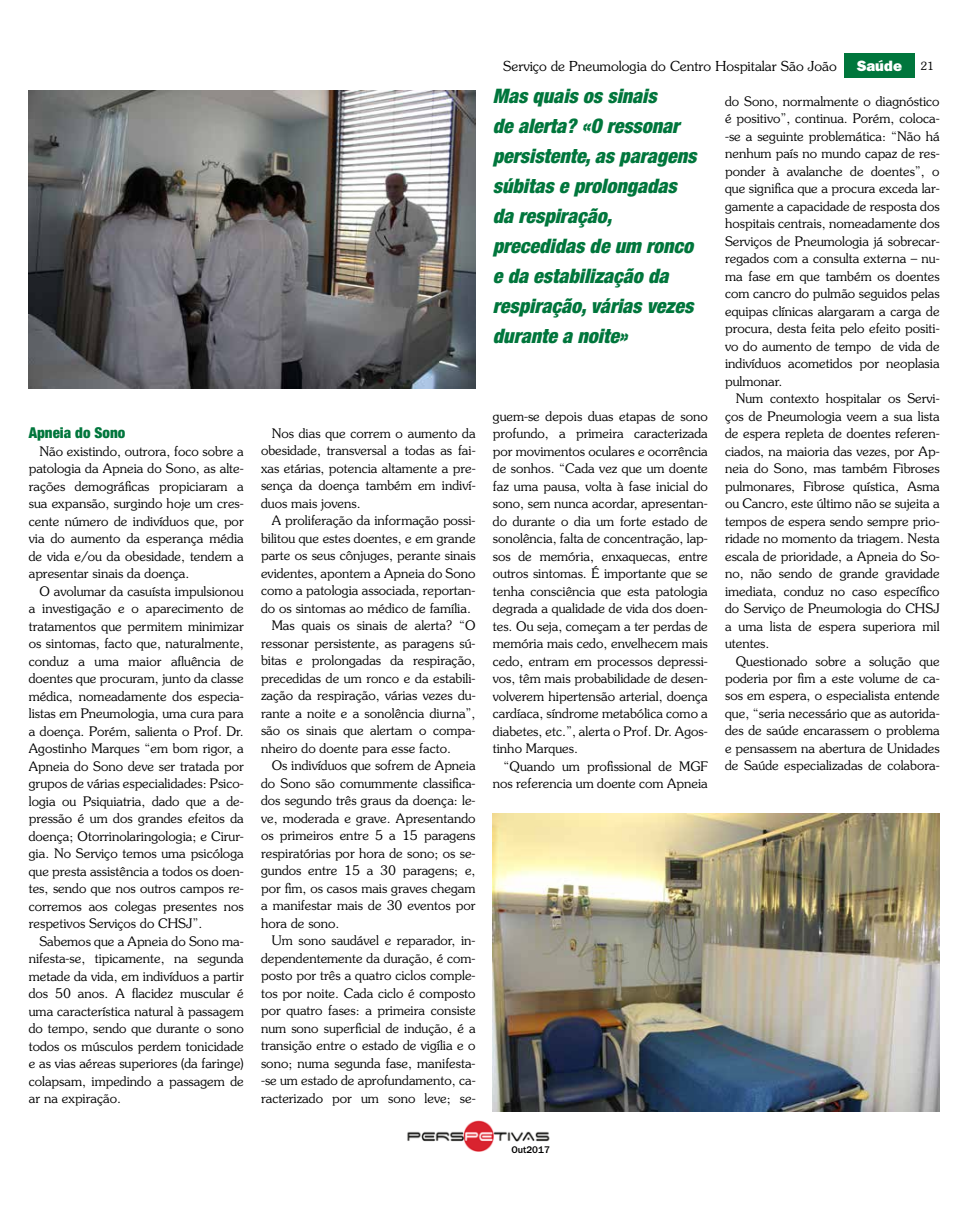
<style>
.page{position:relative;width:968px;height:1205px;background:#fff}
.page>*{position:absolute;margin:0;border:0;box-sizing:border-box;transform-origin:0 0}
.t1{font:italic 900 condensed 20px/30px "Helvetica Neue LT Std";color:#00763c}
.t2{font:900 condensed 15px "Helvetica Neue LT Std";color:#00763c}
.t3{font:15px "ITC Franklin Gothic Std Hvy";color:#fff}
.t4{font:300 13.75px "Souvenir Std";color:#000}
.t5{font:300 13.12px/17.5px "Souvenir Std";color:#000;text-align:justify}
.t6{font:500 10px "ITC Franklin Gothic Std";color:#000}
.s1{font-family:"Souvenir Std";font-weight:300;font-size:11.25px;color:#000}
</style>
<div class="page">
<div style="left:843px;top:53px;width:71px;height:25px;background:#00763c"></div>
<img style="left:407px;top:1121px;width:143px;height:31px">
<img style="left:28px;top:91px;width:447px;height:297px">
<img style="left:493px;top:813px;width:446px;height:298px">
<p class="t2" style="left:29px;top:424px;width:98px">Apneia do Sono</p>
<p class="t5" style="left:29px;top:442px;width:216px;text-indent:11px">Não existindo, outrora, foco sobre a patologia da Apneia do Sono, as alte&shy;rações demográficas propiciaram a sua expansão, surgindo hoje um cres&shy;cente número de indivíduos que, por via do aumento da esperança média de vida e/ou da obesidade, tendem a apresentar sinais da doença.</p>
<p class="t5" style="left:29px;top:582px;width:216px;text-indent:11px">O avolumar da casuísta impulsionou a investigação e o aparecimento de tratamentos que permitem minimizar os sintomas, facto que, naturalmente, conduz a uma maior afluência de doentes que procuram, junto da classe médica, nomeadamente dos especia&shy;listas em Pneumologia, uma cura para a doença. Porém, salienta o Prof. Dr.<br>Agostinho Marques “em bom rigor, a Apneia do Sono deve ser tratada por grupos de várias especialidades: Psico&shy;logia ou Psiquiatria, dado que a de&shy;pressão é um dos grandes efeitos da doença; Otorrinolaringologia; e Cirur&shy;gia. No Serviço temos uma psicóloga que presta assistência a todos os doen&shy;tes, sendo que nos outros campos re&shy;corremos aos colegas presentes nos respetivos Serviços do CHSJ”.</p>
<p class="t5" style="left:29px;top:932px;width:216px;text-indent:11px">Sabemos que a Apneia do Sono ma&shy;nifesta-se, tipicamente, na segunda metade da vida, em indivíduos a partir dos 50 anos. A flacidez muscular é uma característica natural à passagem do tempo, sendo que durante o sono todos os músculos perdem tonicidade e as vias aéreas superiores (da faringe) colapsam, impedindo a passagem de ar na expiração.</p>
<p class="t5" style="left:261px;top:424px;width:216px;text-indent:11px">Nos dias que correm o aumento da obesidade, transversal a todas as fai&shy;xas etárias, potencia altamente a pre&shy;sença da doença também em indiví&shy;duos mais jovens.</p>
<p class="t5" style="left:272px;top:512px;width:205px">A proliferação da informação possi-</p>
<p class="t5" style="left:261px;top:529px;width:216px">bilitou que estes doentes, e em grande</p>
<p class="t5" style="left:261px;top:547px;width:216px">parte os seus cônjuges, perante sinais</p>
<p class="t5" style="left:261px;top:564px;width:216px">evidentes, apontem a Apneia do Sono</p>
<p class="t5" style="left:261px;top:582px;width:216px">como a patologia associada, reportan-</p>
<p class="t5" style="left:261px;top:599px;width:211px">do os sintomas ao médico de família.</p>
<p class="t5" style="left:272px;top:617px;width:205px">Mas quais os sinais de alerta? “O</p>
<p class="t5" style="left:261px;top:634px;width:216px">ressonar persistente, as paragens sú-</p>
<p class="t5" style="left:261px;top:652px;width:216px">bitas e prolongadas da respiração,</p>
<p class="t5" style="left:261px;top:669px;width:216px">precedidas de um ronco e da estabili-</p>
<p class="t5" style="left:261px;top:687px;width:216px">zação da respiração, várias vezes du-</p>
<p class="t5" style="left:261px;top:704px;width:216px">rante a noite e a sonolência diurna”,</p>
<p class="t5" style="left:261px;top:722px;width:216px">são os sinais que alertam o compa-</p>
<p class="t5" style="left:261px;top:739px;width:191px">nheiro do doente para esse facto.</p>
<p class="t5" style="left:272px;top:757px;width:205px">Os indivíduos que sofrem de Apneia</p>
<p class="t5" style="left:261px;top:774px;width:216px">do Sono são comummente classifica-</p>
<p class="t5" style="left:261px;top:792px;width:216px">dos segundo três graus da doença: le-</p>
<p class="t5" style="left:261px;top:809px;width:216px">ve, moderada e grave. Apresentando</p>
<p class="t5" style="left:261px;top:827px;width:216px">os primeiros entre 5 a 15 paragens</p>
<p class="t5" style="left:261px;top:844px;width:216px">respiratórias por hora de sono; os se-</p>
<p class="t5" style="left:261px;top:862px;width:216px">gundos entre 15 a 30 paragens; e,</p>
<p class="t5" style="left:261px;top:879px;width:216px">por fim, os casos mais graves chegam</p>
<p class="t5" style="left:261px;top:897px;width:216px">a manifestar mais de 30 eventos por</p>
<p class="t5" style="left:261px;top:914px;width:80px">hora de sono.</p>
<p class="t5" style="left:272px;top:932px;width:205px">Um sono saudável e reparador, in-</p>
<p class="t5" style="left:261px;top:949px;width:216px">dependentemente da duração, é com-</p>
<p class="t5" style="left:261px;top:967px;width:216px">posto por três a quatro ciclos comple-</p>
<p class="t5" style="left:261px;top:984px;width:216px">tos por noite. Cada ciclo é composto</p>
<p class="t5" style="left:261px;top:1002px;width:216px">por quatro fases: a primeira consiste</p>
<p class="t5" style="left:261px;top:1019px;width:216px">num sono superficial de indução, é a</p>
<p class="t5" style="left:261px;top:1037px;width:216px">transição entre o estado de vigília e o</p>
<p class="t5" style="left:261px;top:1054px;width:216px">sono; numa segunda fase, manifesta-</p>
<p class="t5" style="left:261px;top:1072px;width:216px">-se um estado de aprofundamento, ca-</p>
<p class="t5" style="left:261px;top:1089px;width:216px">racterizado por um sono leve; se-</p>
<p class="t4" style="left:503px;top:58px;width:335px">Serviço de Pneumologia do Centro Hospitalar São João</p>
<p class="t3" style="left:856px;top:56px;width:79px">Saúde <span class="s1">21</span></p>
<h1 class="t1" style="left:493px;top:80px;width:205px">Mas quais os sinais<br>de alerta? «O ressonar persistente, as paragens súbitas e prolongadas da respiração, precedidas de um ronco e da estabilização da respiração, várias vezes durante a noite»</h1>
<p class="t5" style="left:493px;top:407px;width:216px">guem-se depois duas etapas de sono profundo, a primeira caracterizada por movimentos oculares e ocorrência de sonhos. “Cada vez que um doente faz uma pausa, volta à fase inicial do sono, sem nunca acordar, apresentan&shy;do durante o dia um forte estado de sonolência, falta de concentração, lap&shy;sos de memória, enxaquecas, entre outros sintomas. É importante que se tenha consciência que esta patologia degrada a qualidade de vida dos doen&shy;tes. Ou seja, começam a ter perdas de memória mais cedo, envelhecem mais cedo, entram em processos depressi&shy;vos, têm mais probabilidade de desen&shy;volverem hipertensão arterial, doença cardíaca, síndrome metabólica como a diabetes, etc.”, alerta o Prof. Dr. Agos&shy;tinho Marques.</p>
<p class="t5" style="left:493px;top:757px;width:216px;text-align:right">“Quando um profissional de MGF nos referencia um doente com Apneia</p>
<p class="t5" style="left:725px;top:92px;width:216px">do Sono, normalmente o diagnóstico é positivo”, continua. Porém, coloca--se a seguinte problemática: “Não há nenhum país no mundo capaz de res&shy;ponder à avalanche de doentes”, o que significa que a procura exceda lar&shy;gamente a capacidade de resposta dos hospitais centrais, nomeadamente dos Serviços de Pneumologia já sobrecar&shy;regados com a consulta externa – nu&shy;ma fase em que também os doentes com cancro do pulmão seguidos pelas equipas clínicas alargaram a carga de procura, desta feita pelo efeito positi&shy;vo do aumento de tempo de vida de indivíduos acometidos por neoplasia pulmonar.</p>
<p class="t5" style="left:725px;top:390px;width:216px;text-indent:11px">Num contexto hospitalar os Servi&shy;ços de Pneumologia veem a sua lista de espera repleta de doentes referen&shy;ciados, na maioria das vezes, por Ap&shy;neia do Sono, mas também Fibroses pulmonares, Fibrose quística, Asma ou Cancro, este último não se sujeita a tempos de espera sendo sempre prio&shy;ridade no momento da triagem. Nesta escala de prioridade, a Apneia do So&shy;no, não sendo de grande gravidade imediata, conduz no caso específico do Serviço de Pneumologia do CHSJ a uma lista de espera superiora mil utentes.</p>
<p class="t5" style="left:725px;top:652px;width:216px;text-indent:11px">Questionado sobre a solução que poderia por fim a este volume de ca&shy;sos em espera, o especialista entende que, “seria necessário que as autorida&shy;des de saúde encarassem o problema e pensassem na abertura de Unidades de Saúde especializadas de colabora-</p>
<p class="t6" style="left:511px;top:1144px;width:40px">Out2017</p>
</div>
